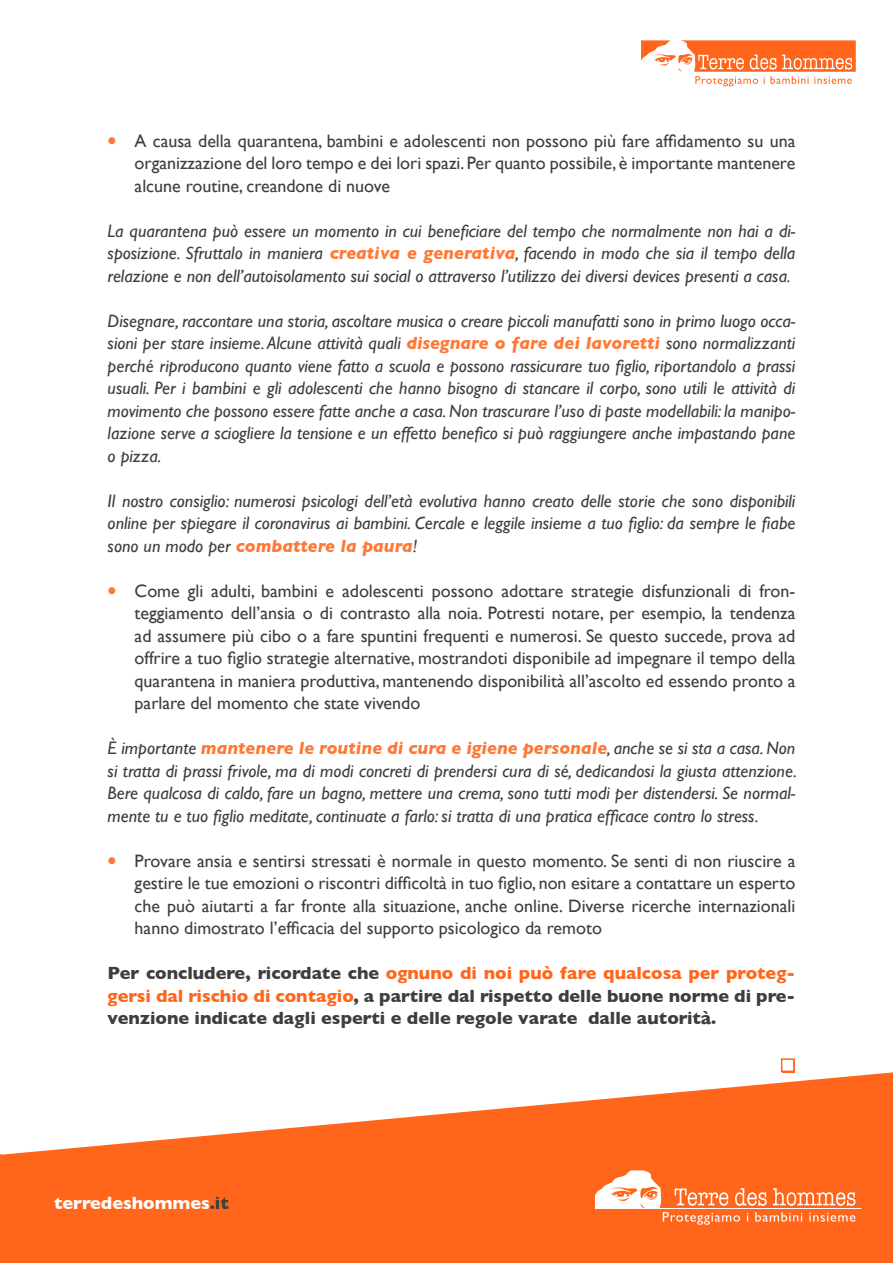
<style>
.page{position:relative;width:893px;height:1263px;background:#fff}
.page>*{position:absolute;margin:0;border:0;box-sizing:border-box;transform-origin:0 0}
.t1{font:italic 18px/22.5px "Gill Sans";color:#3e3e3f;text-align:justify}
.t2{font:18px/22.5px "Gill Sans";color:#3e3e3f;text-align:justify}
.t3{font:700 18px/22.5px "Gill Sans";color:#3e3e3f;text-align:justify}
.t4{font:700 18px "Gill Sans";color:#fff}
.s1{font-family:"Gotham Ultra";color:#ff7836}
.s2{font-weight:700;color:#ff7836}
.s3{color:#ff661c}
.s4{color:#3e3e3f}
</style>
<div class="page">
<svg style="left:641px;top:40px;width:215px;height:46px"></svg>
<div style="left:781px;top:1058px;width:14px;height:14px;background:#fff;border:2px solid #ff661c"></div>
<svg style="left:0;top:1072px;width:893px;height:191px;fill:#ff661c"></svg>
<svg style="left:595px;top:1170px;width:260px;height:55px;background:#ff874d"></svg>
<hr style="left:595px;top:1208px;width:266px;height:1px;background:#fff">
<svg style="left:0;top:1154px;width:2px;height:8px"></svg>
<p class="t2" style="left:135px;top:129px;width:662px;text-indent:-27px"><span class="s1">•</span> A causa della quarantena, bambini e adolescenti non possono più fare affidamento su una organizzazione del loro tempo e dei lori spazi. Per quanto possibile, è importante mantenere alcune routine, creandone di nuove</p>
<p class="t1" style="left:108px;top:219px;width:689px">La quarantena può essere un momento in cui beneficiare del tempo che normalmente non hai a di&shy;sposizione. Sfruttalo in maniera <span class="s2">creativa e generativa</span>, facendo in modo che sia il tempo della relazione e non dell’autoisolamento sui social o attraverso l’utilizzo dei diversi devices presenti a casa.</p>
<p class="t1" style="left:108px;top:309px;width:689px">Disegnare, raccontare una storia, ascoltare musica o creare piccoli manufatti sono in primo luogo occa&shy;sioni per stare insieme. Alcune attività quali <span class="s2">disegnare o fare dei lavoretti</span> sono normalizzanti perché riproducono quanto viene fatto a scuola e possono rassicurare tuo figlio, riportandolo a prassi usuali. Per i bambini e gli adolescenti che hanno bisogno di stancare il corpo, sono utili le attività di movimento che possono essere fatte anche a casa. Non trascurare l’uso di paste modellabili: la manipo&shy;lazione serve a sciogliere la tensione e un effetto benefico si può raggiungere anche impastando pane o pizza.</p>
<p class="t1" style="left:108px;top:489px;width:689px">Il nostro consiglio: numerosi psicologi dell’età evolutiva hanno creato delle storie che sono disponibili online per spiegare il coronavirus ai bambini. Cercale e leggile insieme a tuo figlio: da sempre le fiabe sono un modo per <span class="s2">combattere la paura</span>!</p>
<p class="t2" style="left:135px;top:579px;width:662px;text-indent:-27px"><span class="s1">•</span> Come gli adulti, bambini e adolescenti possono adottare strategie disfunzionali di fron&shy;teggiamento dell’ansia o di contrasto alla noia. Potresti notare, per esempio, la tendenza ad assumere più cibo o a fare spuntini frequenti e numerosi. Se questo succede, prova ad offrire a tuo figlio strategie alternative, mostrandoti disponibile ad impegnare il tempo della quarantena in maniera produttiva, mantenendo disponibilità all’ascolto ed essendo pronto a parlare del momento che state vivendo</p>
<p class="t1" style="left:108px;top:737px;width:691px">È importante <span class="s2">mantenere le routine di cura e igiene personale</span>, anche se si sta a casa. Non si tratta di prassi frivole, ma di modi concreti di prendersi cura di sé, dedicandosi la giusta attenzione.<br>Bere qualcosa di caldo, fare un bagno, mettere una crema, sono tutti modi per distendersi. Se normal&shy;mente tu e tuo figlio meditate, continuate a farlo: si tratta di una pratica efficace contro lo stress.</p>
<p class="t2" style="left:135px;top:849px;width:662px;text-indent:-27px"><span class="s1">•</span> Provare ansia e sentirsi stressati è normale in questo momento. Se senti di non riuscire a gestire le tue emozioni o riscontri difficoltà in tuo figlio, non esitare a contattare un esperto che può aiutarti a far fronte alla situazione, anche online. Diverse ricerche internazionali hanno dimostrato l’efficacia del supporto psicologico da remoto</p>
<p class="t3" style="left:108px;top:961px;width:689px">Per concludere, ricordate che <span class="s3">ognuno di noi può fare qualcosa per proteg&shy;gersi dal rischio di contagio</span>, a partire dal rispetto delle buone norme di pre&shy;venzione indicate dagli esperti e delle regole varate dalle autorità.</p>
<p class="t4" style="left:54px;top:1188px;width:176px">terredeshommes<span class="s4">.it</span></p>
</div>
